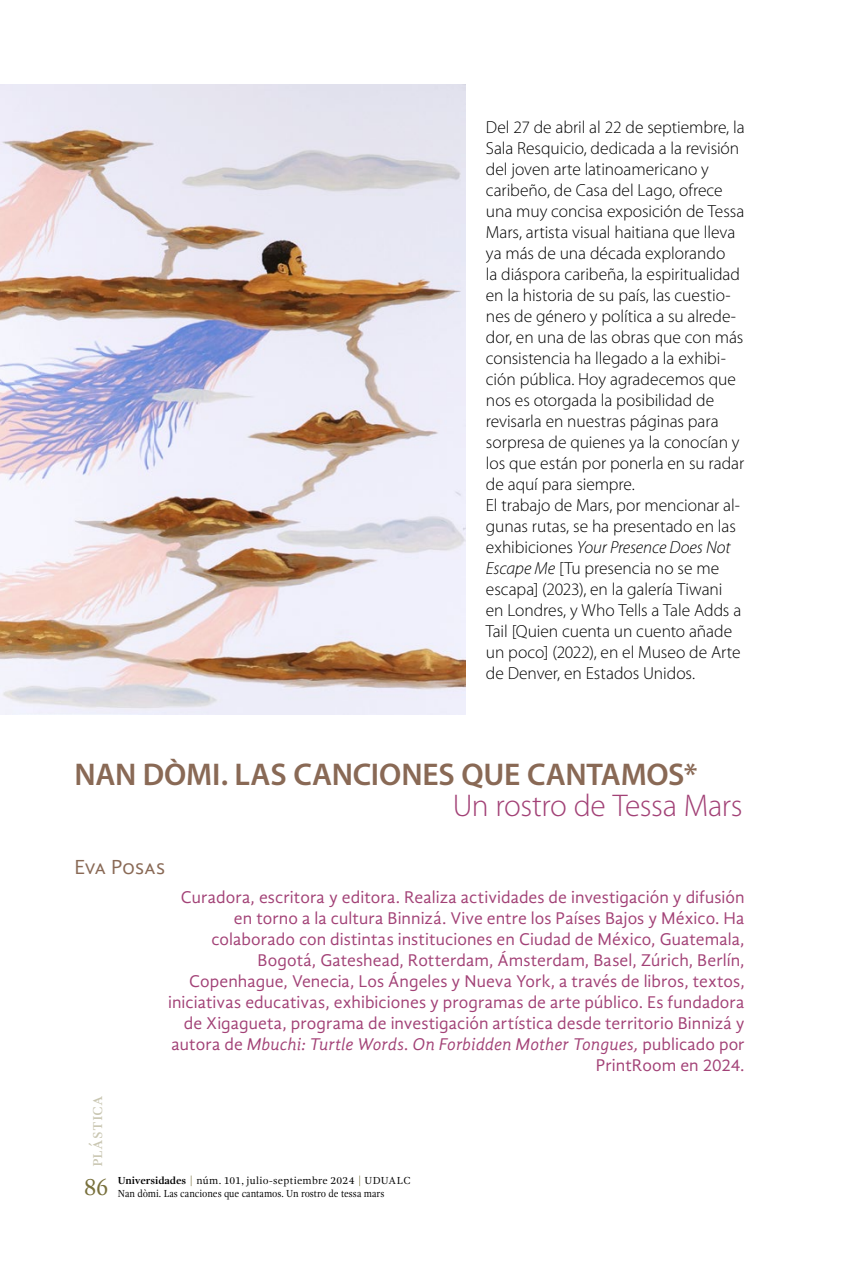
<style>
.page{position:relative;width:844px;height:1265px;background:#fff}
.page>*{position:absolute;margin:0;border:0;box-sizing:border-box;transform-origin:0 0}
.Art_-_Tabla_centro{font:600 31.5px "Myriad Pro";letter-spacing:-.005em;color:#896955}
.Art_-_Tabla_Izq{font:300 31.5px "Myriad Pro";letter-spacing:-.015em;color:#a24176}
.t1{font:24.5px "Gandhi Serif";color:#78703c;scale:.9 1}
.art-p-autor{font:21px "Gandhi Sans";letter-spacing:-.015em;color:#896955}
.Art_-_Tabla_Izq-2{font:300 17.5px/21px "Myriad Pro";letter-spacing:-.005em;color:#000}
.art-p-autor_txt{font:17.5px/21px "Gandhi Sans";letter-spacing:.005em;color:#a24176;text-align:right}
.t2{font:17.5px "Gandhi Serif";letter-spacing:.005em;color:#c9c6b1}
.t3{font:10.5px "Gandhi Serif";color:#000;scale:.9 1}
.t4{font:10.5px "Gandhi Serif";letter-spacing:.025em;color:#000}
.s1{font-style:italic}
.s2{font-weight:700}
</style>
<div class="page">
<img style="left:0;top:84px;width:465px;height:631px">
<p class="Art_-_Tabla_Izq-2" style="left:486px;top:117px;width:260px">Del 27 de abril al 22 de septiembre, la Sala Resquicio, dedicada a la revisión del joven arte latinoamericano y caribeño, de Casa del Lago, ofrece una muy concisa exposición de Tessa Mars, artista visual haitiana que lleva ya más de una década explorando<br>la diáspora caribeña, la espiritualidad en la historia de su país, las cuestio&shy;nes de género y política a su alrede&shy;dor, en una de las obras que con más consistencia ha llegado a la exhibi&shy;ción pública. Hoy agradecemos que nos es otorgada la posibilidad de revisarla en nuestras páginas para sorpresa de quienes ya la conocían y los que están por ponerla en su radar de aquí para siempre.</p>
<p class="Art_-_Tabla_Izq-2" style="left:486px;top:495px;width:257px">El trabajo de Mars, por mencionar al&shy;gunas rutas, se ha presentado en las exhibiciones <span class="s1">Your Presence Does Not Escape Me</span> [Tu presencia no se me escapa] (2023), en la galería Tiwani en Londres, y Who Tells a Tale Adds a Tail [Quien cuenta un cuento añade un poco] (2022), en el Museo de Arte de Denver, en Estados Unidos.</p>
<p class="Art_-_Tabla_centro" style="left:74px;top:754px;width:624px">NAN DÒMI. LAS CANCIONES QUE CANTAMOS*</p>
<p class="Art_-_Tabla_Izq" style="left:452px;top:787px;width:291px">Un rostro de Tessa Mars</p>
<p class="art-p-autor" style="left:74px;top:855px;width:92px">Eva Posas</p>
<p class="art-p-autor_txt" style="left:168px;top:886px;width:578px">Curadora, escritora y editora. Realiza actividades de investigación y difusión en torno a la cultura Binnizá. Vive entre los Países Bajos y México. Ha colaborado con distintas instituciones en Ciudad de México, Guatemala, Bogotá, Gateshead, Rotterdam, Ámsterdam, Basel, Zúrich, Berlín, Copenhague, Venecia, Los Ángeles y Nueva York, a través de libros, textos, iniciativas educativas, exhibiciones y programas de arte público. Es fundadora de Xigagueta, programa de investigación artística desde territorio Binnizá y autora de <span class="s1">Mbuchi: Turtle Words. On Forbidden Mother Tongues,</span> publicado por PrintRoom en 2024.</p>
<p class="t2" style="left:86px;top:1167px;width:73px;rotate:-90deg">plástica</p>
<h2 class="t1" style="left:84px;top:1173px;width:28px">86</h2>
<p class="t3" style="left:118px;top:1187px;width:297px">Nan dòmi. Las canciones que cantamos. Un rostro de tessa mars</p>
<p class="t4" style="left:118px;top:1174px;width:294px"><span class="s2">Universidades</span> núm. 101, julio-septiembre 2024 UDUALC</p>
</div>
